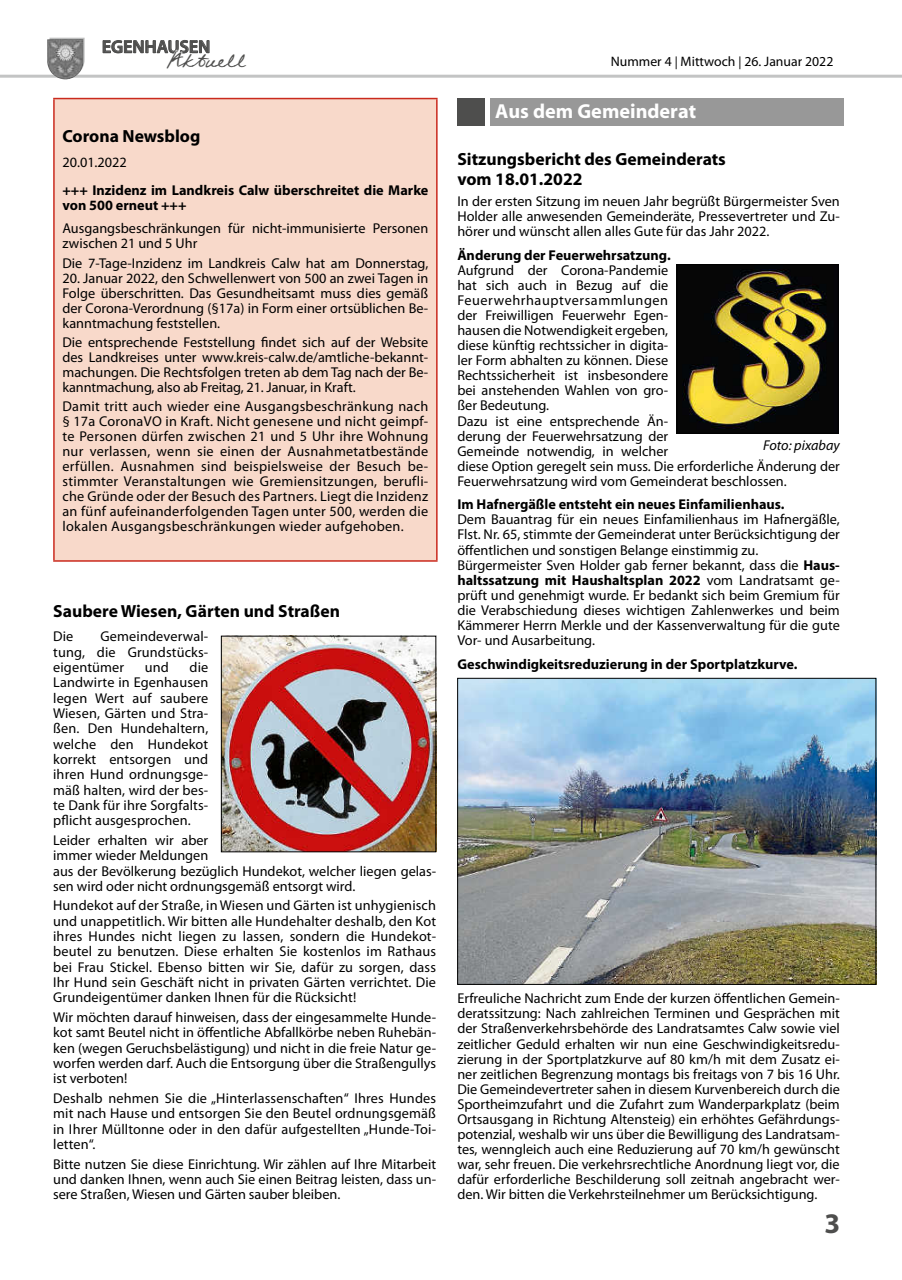
<style>
.page{position:relative;width:902px;height:1280px;background:#fff}
.page>*{position:absolute;margin:0;border:0;box-sizing:border-box;transform-origin:0 0}
.t1{font:700 28.5px "Myriad Pro";color:#4e4e4d}
.t2{font:22.95px "Federico Handwriting";color:#4e4e4d}
.t3{font:700 20.25px "Myriad";color:#fff}
.t4{font:600 18px "Myriad Pro";color:#4e4e4d}
.t5{font:700 17.55px/19.2px "Myriad Pro";color:#000}
.t6{font:14.25px/15px "Myriad Pro";color:#000;text-align:justify}
.t7{font:700 14.25px/15px "Myriad Pro";color:#000}
.t8{font:italic 14.25px "Myriad Pro";color:#000}
.t9{font:13.65px "Myriad Pro";color:#000}
.s1{font-size:12.75px}
.s2{font-weight:700}
</style>
<div class="page">
<hr style="left:0;top:75px;width:901px;height:3px;background:#c3c4c4">
<svg style="left:102px;top:40px;width:108px;height:14px"></svg>
<svg style="left:50px;top:38px;width:35px;height:37px"></svg>
<img style="left:47px;top:39px;width:36px;height:40px">
<div style="left:54px;top:99px;width:383px;height:462px;background:#f8d9ca"></div>
<hr style="left:53px;top:98px;width:384px;height:1px;background:#ca2a1e">
<hr style="left:53px;top:99px;width:2px;height:461px;background:#ca2a1e">
<hr style="left:436px;top:99px;width:1px;height:461px;background:#ca2a1e">
<hr style="left:53px;top:560px;width:384px;height:2px;background:#ca2a1e">
<img style="left:223px;top:638px;width:211px;height:212px">
<div style="left:221px;top:636px;width:215px;height:216px;border:1px solid #000"></div>
<div style="left:490px;top:98px;width:353px;height:28px;background:#989898"></div>
<div style="left:457px;top:98px;width:28px;height:28px;background:#4e4e4d"></div>
<img style="left:678px;top:266px;width:158px;height:165px">
<div style="left:676px;top:264px;width:162px;height:169px;border:1px solid #000"></div>
<img style="left:459px;top:680px;width:415px;height:303px">
<div style="left:457px;top:678px;width:419px;height:307px;border:1px solid #000"></div>
<p class="t4" style="left:102px;top:35px;width:110px">EGENHAUSEN</p>
<h2 class="t2" style="left:167px;top:46px;width:80px">Aktuell</h2>
<p class="t5" style="left:62px;top:125px;width:139px">Corona Newsblog</p>
<p class="t6" style="left:62px;top:155px;width:66px">20.01.2022</p>
<p class="t7" style="left:62px;top:182px;width:367px">+++ Inzidenz im Landkreis Calw überschreitet die Marke von 500 erneut +++</p>
<p class="t6" style="left:62px;top:221px;width:367px">Ausgangsbeschränkungen für nicht-immunisierte Personen zwischen 21 und 5 Uhr</p>
<p class="t6" style="left:62px;top:255px;width:367px">Die 7-Tage-Inzidenz im Landkreis Calw hat am Donnerstag,</p>
<p class="t6" style="left:62px;top:270px;width:367px">20. Januar 2022, den Schwellenwert von 500 an zwei Tagen in Folge überschritten. Das Gesundheitsamt muss dies gemäß der Corona-Verordnung (§17a) in Form einer ortsüblichen Be&shy;kanntmachung feststellen.</p>
<p class="t6" style="left:62px;top:334px;width:367px">Die entsprechende Feststellung findet sich auf der Website des Landkreises unter www.kreis-calw.de/amtliche-bekannt&shy;machungen. Die Rechtsfolgen treten ab dem Tag nach der Be&shy;kanntmachung, also ab Freitag, 21. Januar, in Kraft.</p>
<p class="t6" style="left:62px;top:399px;width:367px">Damit tritt auch wieder eine Ausgangsbeschränkung nach § 17a CoronaVO in Kraft. Nicht genesene und nicht geimpf&shy;te Personen dürfen zwischen 21 und 5 Uhr ihre Wohnung nur verlassen, wenn sie einen der Ausnahmetatbestände erfüllen. Ausnahmen sind beispielsweise der Besuch be&shy;stimmter Veranstaltungen wie Gremiensitzungen, berufli&shy;che Gründe oder der Besuch des Partners. Liegt die Inzidenz an fünf aufeinanderfolgenden Tagen unter 500, werden die lokalen Ausgangsbeschränkungen wieder aufgehoben.</p>
<p class="t5" style="left:53px;top:601px;width:288px">Saubere Wiesen, Gärten und Straßen</p>
<p class="t6" style="left:53px;top:629px;width:22px">Die</p>
<p class="t6" style="left:53px;top:629px;width:157px;text-indent:47px">Gemeindeverwal&shy;tung, die Grundstücks&shy;eigentümer</p>
<p class="t6" style="left:53px;top:659px;width:157px;text-indent:136px">die Landwirte in Egenhausen legen Wert auf saubere Wiesen, Gärten und Stra&shy;ßen. Den Hundehaltern, welche den Hundekot korrekt entsorgen und ihren Hund ordnungsge&shy;mäß halten, wird der bes&shy;te Dank für ihre Sorgfalts&shy;pflicht ausgesprochen.</p>
<p class="t6" style="left:53px;top:832px;width:384px;text-align:left">Leider erhalten wir aber<br>immer wieder Meldungen<br>aus der Bevölkerung bezüglich Hundekot, welcher liegen gelas&shy;sen wird oder nicht ordnungsgemäß entsorgt wird.</p>
<p class="t6" style="left:53px;top:898px;width:384px">Hundekot auf der Straße, in Wiesen und Gärten ist unhygienisch und unappetitlich. Wir bitten alle Hundehalter deshalb, den Kot ihres Hundes nicht liegen zu lassen, sondern die Hundekot&shy;beutel zu benutzen. Diese erhalten Sie kostenlos im Rathaus bei Frau Stickel. Ebenso bitten wir Sie, dafür zu sorgen, dass Ihr Hund sein Geschäft nicht in privaten Gärten verrichtet. Die Grundeigentümer danken Ihnen für die Rücksicht!</p>
<p class="t6" style="left:53px;top:1009px;width:384px">Wir möchten darauf hinweisen, dass der eingesammelte Hunde&shy;kot samt Beutel nicht in öffentliche Abfallkörbe neben Ruhebän&shy;ken (wegen Geruchsbelästigung) und nicht in die freie Natur ge&shy;worfen werden darf. Auch die Entsorgung über die Straßengullys ist verboten!</p>
<p class="t6" style="left:53px;top:1090px;width:384px">Deshalb nehmen Sie die „Hinterlassenschaften“ Ihres Hundes mit nach Hause und entsorgen Sie den Beutel ordnungsgemäß in Ihrer Mülltonne oder in den dafür aufgestellten „Hunde-Toi&shy;letten“.</p>
<p class="t6" style="left:53px;top:1156px;width:384px">Bitte nutzen Sie diese Einrichtung. Wir zählen auf Ihre Mitarbeit und danken Ihnen, wenn auch Sie einen Beitrag leisten, dass un&shy;sere Straßen, Wiesen und Gärten sauber bleiben.</p>
<p class="t6" style="left:145px;top:659px;width:26px">und</p>
<p class="t9" style="left:611px;top:53px;width:224px">Nummer 4 <span class="s1">|</span> Mittwoch <span class="s1">|</span> 26. Januar 2022</p>
<h3 class="t3" style="left:495px;top:101px;width:202px">Aus dem Gemeinderat</h3>
<p class="t5" style="left:457px;top:149px;width:270px">Sitzungsbericht des Gemeinderats vom 18.01.2022</p>
<p class="t6" style="left:457px;top:194px;width:384px">In der ersten Sitzung im neuen Jahr begrüßt Bürgermeister Sven Holder alle anwesenden Gemeinderäte, Pressevertreter und Zu&shy;hörer und wünscht allen alles Gute für das Jahr 2022.</p>
<p class="t7" style="left:457px;top:247px;width:215px">Änderung der Feuerwehrsatzung.</p>
<p class="t6" style="left:457px;top:262px;width:384px;text-align:left">Aufgrund der Corona-Pandemie<br>hat sich auch in Bezug auf die Feuerwehrhauptversammlungen<br>der Freiwilligen Feuerwehr Egen-<br>hausen die Notwendigkeit ergeben,<br>diese künftig rechtssicher in digita-<br>ler Form abhalten zu können. Diese<br>Rechtssicherheit ist insbesondere<br>bei anstehenden Wahlen von gro-<br>ßer Bedeutung.<br>Dazu ist eine entsprechende Än-<br>derung der Feuerwehrsatzung der<br>Gemeinde notwendig, in welcher<br>diese Option geregelt sein muss. Die erforderliche Änderung der Feuerwehrsatzung wird vom Gemeinderat beschlossen.</p>
<p class="t7" style="left:457px;top:497px;width:329px">Im Hafnergäßle entsteht ein neues Einfamilienhaus.</p>
<p class="t6" style="left:457px;top:512px;width:384px;text-align:left">Dem Bauantrag für ein neues Einfamilienhaus im Hafnergäßle, Flst. Nr. 65, stimmte der Gemeinderat unter Berücksichtigung der öffentlichen und sonstigen Belange einstimmig zu.<br>Bürgermeister Sven Holder gab ferner bekannt, dass die <span class="s2">Haus&shy;haltssatzung mit Haushaltsplan 2022</span> vom Landratsamt ge&shy;prüft und genehmigt wurde. Er bedankt sich beim Gremium für die Verabschiedung dieses wichtigen Zahlenwerkes und beim Kämmerer Herrn Merkle und der Kassenverwaltung für die gute Vor- und Ausarbeitung.</p>
<p class="t7" style="left:457px;top:656px;width:341px">Geschwindigkeitsreduzierung in der Sportplatzkurve.</p>
<p class="t8" style="left:763px;top:437px;width:78px">Foto: pixabay</p>
<p class="t6" style="left:457px;top:991px;width:384px">Erfreuliche Nachricht zum Ende der kurzen öffentlichen Gemein&shy;deratssitzung: Nach zahlreichen Terminen und Gesprächen mit der Straßenverkehrsbehörde des Landratsamtes Calw sowie viel zeitlicher Geduld erhalten wir nun eine Geschwindigkeitsredu&shy;zierung in der Sportplatzkurve auf 80 km/h mit dem Zusatz ei&shy;ner zeitlichen Begrenzung montags bis freitags von 7 bis 16 Uhr.<br>Die Gemeindevertreter sahen in diesem Kurvenbereich durch die Sportheimzufahrt und die Zufahrt zum Wanderparkplatz (beim Ortsausgang in Richtung Altensteig) ein erhöhtes Gefährdungs&shy;potenzial, weshalb wir uns über die Bewilligung des Landratsam&shy;tes, wenngleich auch eine Reduzierung auf 70 km/h gewünscht war, sehr freuen. Die verkehrsrechtliche Anordnung liegt vor, die dafür erforderliche Beschilderung soll zeitnah angebracht wer&shy;den. Wir bitten die Verkehrsteilnehmer um Berücksichtigung.</p>
<h1 class="t1" style="left:824px;top:1205px;width:17px">3</h1>
</div>
